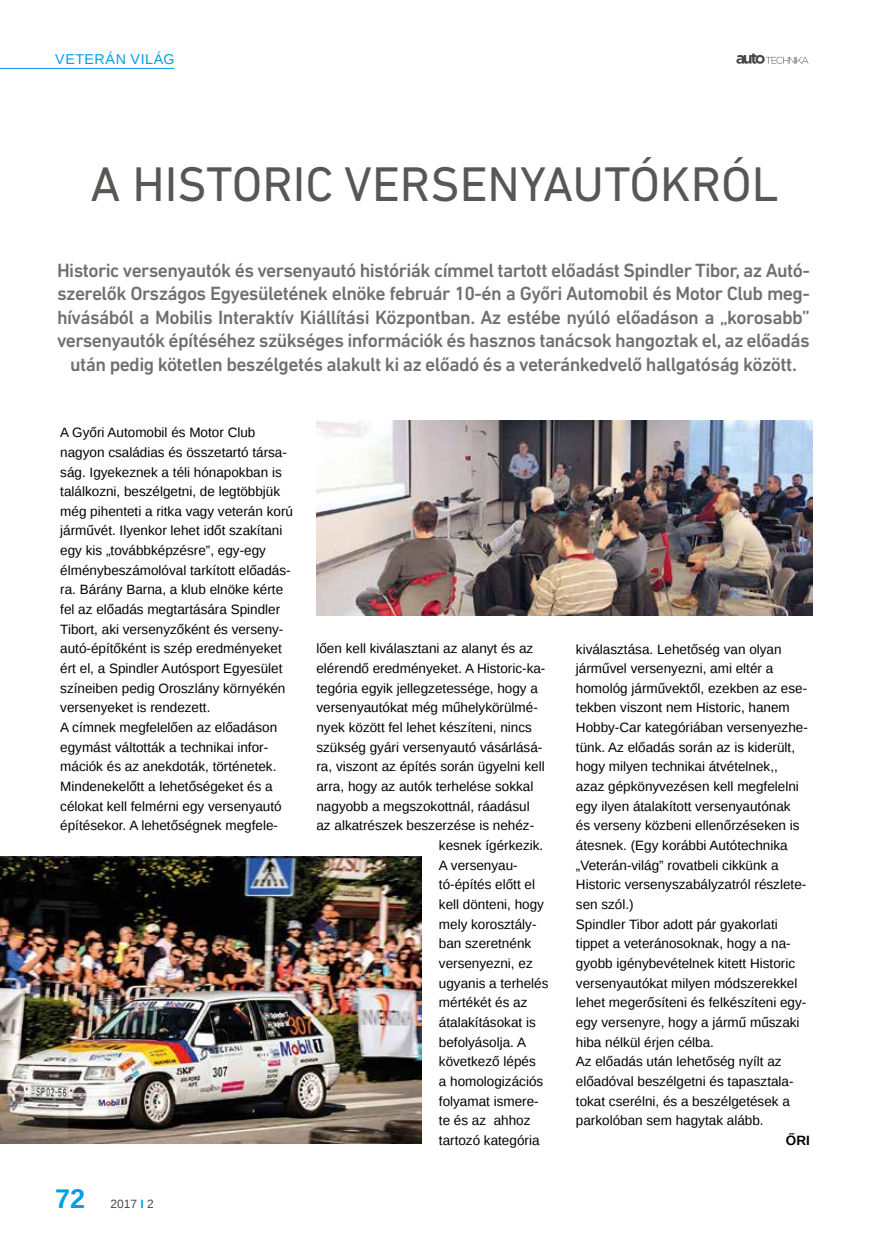
<style>
.page{position:relative;width:872px;height:1246px;background:#fff}
.page>*{position:absolute;margin:0;border:0;box-sizing:border-box;transform-origin:0 0}
.t1{font:49.5px "DIN Next LT Pro";color:#575756}
.t2{font:700 27px "Liberation Sans";color:#009fe3}
.t3{font:500 19.5px/23.4px "DIN Next LT Pro";letter-spacing:-.03em;color:#706f6f;text-align:center}
.t4{font:14.25px "Liberation Sans";letter-spacing:.04em;color:#009fe3}
.t5{font:13.5px/19.6px "Liberation Sans";color:#000}
.t6{font:700 13.5px "Liberation Sans";color:#000}
.t7{font:12px "Liberation Sans";color:#4a4a49}
.s1{font-weight:700;color:#009fe3}
</style>
<div class="page">
<svg style="left:736px;top:53px;width:72px;height:11px"></svg>
<hr style="left:0;top:68px;width:174px;height:1px;background:#009fe3">
<img style="left:316px;top:420px;width:496px;height:196px">
<img style="left:0;top:857px;width:422px;height:286px">
<p class="t4" style="left:55px;top:51px;width:121px">VETERÁN VILÁG</p>
<h1 class="t1" style="left:91px;top:156px;width:689px">A HISTORIC VERSENYAUTÓKRÓL</h1>
<p class="t3" style="left:57px;top:259px;width:754px">Historic versenyautók és versenyautó históriák címmel tartott előadást Spindler Tibor, az Autó&shy;szerelők Országos Egyesületének elnöke február 10-én a Győri Automobil és Motor Club meg&shy;hívásából a Mobilis Interaktív Kiállítási Központban. Az estébe nyúló előadáson a „korosabb” versenyautók építéséhez szükséges információk és hasznos tanácsok hangoztak el, az előadás után pedig kötetlen beszélgetés alakult ki az előadó és a veteránkedvelő hallgatóság között.</p>
<p class="t5" style="left:60px;top:423px;width:234px">A Győri Automobil és Motor Club nagyon családias és összetartó társa&shy;ság. Igyekeznek a téli hónapokban is találkozni, beszélgetni, de legtöbbjük még pihenteti a ritka vagy veterán korú járművét. Ilyenkor lehet időt szakítani egy kis „továbbképzésre”, egy-egy élménybeszámolóval tarkított előadás&shy;ra. Bárány Barna, a klub elnöke kérte fel az előadás megtartására Spindler Tibort, aki versenyzőként és verseny&shy;autó-építőként is szép eredményeket ért el, a Spindler Autósport Egyesület színeiben pedig Oroszlány környékén versenyeket is rendezett.<br>A címnek megfelelően az előadáson egymást váltották a technikai infor&shy;mációk és az anekdoták, történetek.<br>Mindenekelőtt a lehetőségeket és a célokat kell felmérni egy versenyautó építésekor. A lehetőségnek megfele-</p>
<h2 class="t2" style="left:55px;top:1180px;width:32px">72</h2>
<p class="t7" style="left:110px;top:1197px;width:45px">2017 <span class="s1">I</span> 2</p>
<p class="t5" style="left:316px;top:639px;width:218px">lően kell kiválasztani az alanyt és az</p>
<p class="t5" style="left:316px;top:659px;width:230px">elérendő eredményeket. A Historic-ka-</p>
<p class="t5" style="left:316px;top:679px;width:223px">tegória egyik jellegzetessége, hogy a</p>
<p class="t5" style="left:316px;top:698px;width:223px">versenyautókat még műhelykörülmé-</p>
<p class="t5" style="left:316px;top:718px;width:217px">nyek között fel lehet készíteni, nincs</p>
<p class="t5" style="left:316px;top:738px;width:227px">szükség gyári versenyautó vásárlásá-</p>
<p class="t5" style="left:316px;top:757px;width:230px">ra, viszont az építés során ügyelni kell</p>
<p class="t5" style="left:316px;top:777px;width:218px">arra, hogy az autók terhelése sokkal</p>
<p class="t5" style="left:316px;top:797px;width:215px">nagyobb a megszokottnál, ráadásul</p>
<p class="t5" style="left:316px;top:816px;width:219px">az alkatrészek beszerzése is nehéz-</p>
<p class="t5" style="left:439px;top:836px;width:106px">kesnek ígérkezik.</p>
<p class="t5" style="left:439px;top:856px;width:80px">A versenyau-</p>
<p class="t5" style="left:439px;top:875px;width:98px">tó-építés előtt el</p>
<p class="t5" style="left:439px;top:895px;width:107px">kell dönteni, hogy</p>
<p class="t5" style="left:439px;top:915px;width:99px">mely korosztály-</p>
<p class="t5" style="left:439px;top:934px;width:94px">ban szeretnénk</p>
<p class="t5" style="left:439px;top:954px;width:95px">versenyezni, ez</p>
<p class="t5" style="left:439px;top:974px;width:111px">ugyanis a terhelés</p>
<p class="t5" style="left:439px;top:993px;width:90px">mértékét és az</p>
<p class="t5" style="left:439px;top:1013px;width:98px">átalakításokat is</p>
<p class="t5" style="left:439px;top:1032px;width:89px">befolyásolja. A</p>
<p class="t5" style="left:439px;top:1052px;width:98px">következő lépés</p>
<p class="t5" style="left:439px;top:1072px;width:106px">a homologizációs</p>
<p class="t5" style="left:439px;top:1091px;width:101px">folyamat ismere-</p>
<p class="t5" style="left:439px;top:1111px;width:93px">te és az ahhoz</p>
<p class="t5" style="left:439px;top:1131px;width:102px">tartozó kategória</p>
<p class="t5" style="left:576px;top:640px;width:233px">kiválasztása. Lehetőség van olyan járművel versenyezni, ami eltér a homológ járművektől, ezekben az ese&shy;tekben viszont nem Historic, hanem Hobby-Car kategóriában versenyezhe&shy;tünk. Az előadás során az is kiderült, hogy milyen technikai átvételnek,, azaz gépkönyvezésen kell megfelelni egy ilyen átalakított versenyautónak és verseny közbeni ellenőrzéseken is átesnek. (Egy korábbi Autótechnika „Veterán-világ” rovatbeli cikkünk a Historic versenyszabályzatról részlete&shy;sen szól.)<br>Spindler Tibor adott pár gyakorlati tippet a veteránosoknak, hogy a na&shy;gyobb igénybevételnek kitett Historic versenyautókat milyen módszerekkel lehet megerősíteni és felkészíteni egy&shy;egy versenyre, hogy a jármű műszaki hiba nélkül érjen célba.<br>Az előadás után lehetőség nyílt az előadóval beszélgetni és tapasztala&shy;tokat cserélni, és a beszélgetések a parkolóban sem hagytak alább.</p>
<p class="t6" style="left:786px;top:1131px;width:26px">ŐRI</p>
</div>
